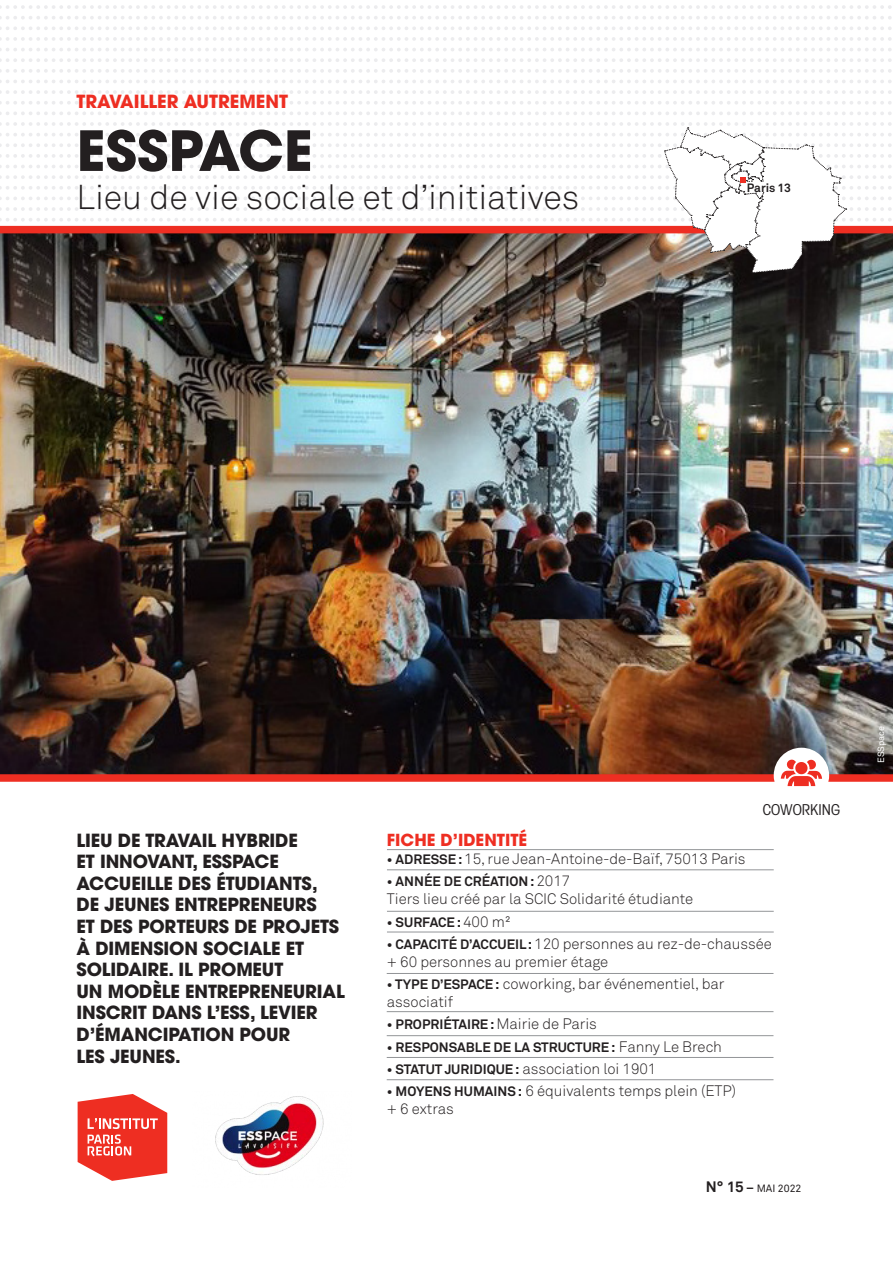
<style>
.page{position:relative;width:893px;height:1263px;background:#fff}
.page>*{position:absolute;margin:0;border:0;box-sizing:border-box;transform-origin:0 0}
._1-Titre{font:700 54.9px "Avant Garde";color:#231f20}
._1-Sous-titre{font:34.2px "Akkurat Light Pro";color:#231f20}
._1-Chapo{font:700 18px/21.6px "Avant Garde";letter-spacing:-.01em;color:#231f20}
.t1{font:700 18px "Avant Garde";color:#ee2e22}
._2-Inter1{font:700 16.5px "Avant Garde";color:#ee2e22}
.t2{font:15px/18px "Akkurat Light Pro";letter-spacing:-.005em;color:#231f20}
.t3{font:condensed 15px "Avant Garde";color:#231f20}
.t4{font:700 13.5px "Akkurat Pro";color:#231f20}
._2-Texte_courant{font:700 12px "Akkurat Pro";color:#231f20}
.t5{font:10.5px "Akkurat Pro";color:#231f20}
._2-Texte_courant-2{font:9px "Akkurat Pro";color:#fff}
.s1{font-family:"Akkurat Pro";font-weight:700;font-size:13.5px}
.s2{font-family:"Akkurat Light Pro";font-weight:400;font-size:15px}
.s3{font-weight:700;font-size:15px}
.s4{font-weight:700;font-size:12px}
</style>
<div class="page">
<svg style="left:0;top:5px;width:892px;height:4px"></svg>
<svg style="left:0;top:16px;width:892px;height:3px"></svg>
<svg style="left:0;top:27px;width:892px;height:3px"></svg>
<svg style="left:0;top:37px;width:892px;height:4px"></svg>
<svg style="left:0;top:48px;width:892px;height:3px"></svg>
<svg style="left:0;top:58px;width:892px;height:4px"></svg>
<svg style="left:0;top:69px;width:892px;height:4px"></svg>
<svg style="left:0;top:80px;width:892px;height:3px"></svg>
<svg style="left:0;top:90px;width:892px;height:4px"></svg>
<svg style="left:0;top:101px;width:892px;height:4px"></svg>
<svg style="left:0;top:112px;width:892px;height:3px"></svg>
<img style="left:0;top:273px;width:893px;height:501px">
<div style="left:0;top:774px;width:893px;height:8px;background:#ee2e22"></div>
<svg style="left:0;top:122px;width:893px;height:151px"></svg>
<hr style="left:387px;top:869px;width:387px;height:1px;background:#939598">
<hr style="left:387px;top:911px;width:387px;height:1px;background:#939598">
<hr style="left:387px;top:932px;width:387px;height:1px;background:#939598">
<hr style="left:387px;top:849px;width:387px;height:1px;background:#939598">
<div style="left:747px;top:183px;width:52px;height:9px;background:#fff"></div>
<hr style="left:387px;top:1057px;width:386px;height:1px;background:#939598">
<hr style="left:387px;top:1079px;width:386px;height:1px;background:#939598">
<hr style="left:387px;top:1011px;width:386px;height:1px;background:#939598">
<hr style="left:387px;top:1035px;width:386px;height:1px;background:#939598">
<hr style="left:387px;top:973px;width:386px;height:1px;background:#939598">
<img style="left:215px;top:1096px;width:109px;height:79px">
<svg style="left:78px;top:1094px;width:89px;height:87px"></svg>
<div style="left:774px;top:748px;width:55px;height:55px;background:#fff;border-radius:50%"></div>
<svg style="left:781px;top:759px;width:41px;height:27px"></svg>
<p class="t1" style="left:77px;top:89px;width:213px">TRAVAILLER AUTREMENT</p>
<p class="_1-Titre" style="left:77px;top:115px;width:238px">ESSPACE</p>
<p class="_1-Sous-titre" style="left:77px;top:176px;width:504px">Lieu de vie sociale et d’initiatives</p>
<p class="_2-Texte_courant" style="left:747px;top:180px;width:46px">Paris 13</p>
<p class="_1-Chapo" style="left:77px;top:829px;width:270px">LIEU DE TRAVAIL HYBRIDE<br>ET INNOVANT, ESSPACE<br>ACCUEILLE DES ÉTUDIANTS,<br>DE JEUNES ENTREPRENEURS<br>ET DES PORTEURS DE PROJETS<br>À DIMENSION SOCIALE ET<br>SOLIDAIRE. IL PROMEUT<br>UN MODÈLE ENTREPRENEURIAL<br>INSCRIT DANS L’ESS, LEVIER<br>D’ÉMANCIPATION POUR<br>LES JEUNES.</p>
<p class="t3" style="left:763px;top:800px;width:79px">COWORKING</p>
<p class="_2-Inter1" style="left:387px;top:829px;width:142px">FICHE D’IDENTITÉ</p>
<p class="t2" style="left:387px;top:850px;width:360px"><span class="s1">• ADRESSE:</span>15, rue Jean-Antoine-de-Baïf, 75013 Paris</p>
<p class="t4" style="left:387px;top:873px;width:185px">• ANNÉE DE CRÉATION:<span class="s2">2017</span></p>
<p class="t2" style="left:387px;top:890px;width:308px">Tiers lieu créé par la SCIC Solidarité étudiante</p>
<p class="t4" style="left:387px;top:913px;width:126px">• SURFACE:<span class="s2">400 m²</span></p>
<p class="t2" style="left:387px;top:935px;width:386px"><span class="s1">• CAPACITÉ D’ACCUEIL:</span>120 personnes au rez-de-chaussée + 60 personnes au premier étage</p>
<p class="t2" style="left:387px;top:975px;width:339px"><span class="s1">• TYPE D’ESPACE:</span> coworking, bar événementiel, bar associatif</p>
<p class="t4" style="left:387px;top:1016px;width:211px">• PROPRIÉTAIRE:<span class="s2">Mairie de Paris</span></p>
<p class="t4" style="left:387px;top:1038px;width:336px">• RESPONSABLE DE LA STRUCTURE: <span class="s2">Fanny Le Brech</span></p>
<p class="t2" style="left:387px;top:1060px;width:271px"><span class="s1">• STATUT JURIDIQUE:</span> association loi 1901</p>
<p class="t2" style="left:387px;top:1082px;width:351px"><span class="s1">• MOYENS HUMAINS:</span> 6 équivalents temps plein (ETP) + 6 extras</p>
<p class="t5" style="left:706px;top:1182px;width:97px"><span class="s3">N° 15</span> <span class="s4">–</span> MAI 2022</p>
<p class="_2-Texte_courant-2" style="left:876px;top:763px;width:39px;rotate:-90deg">ESSpace</p>
</div>
